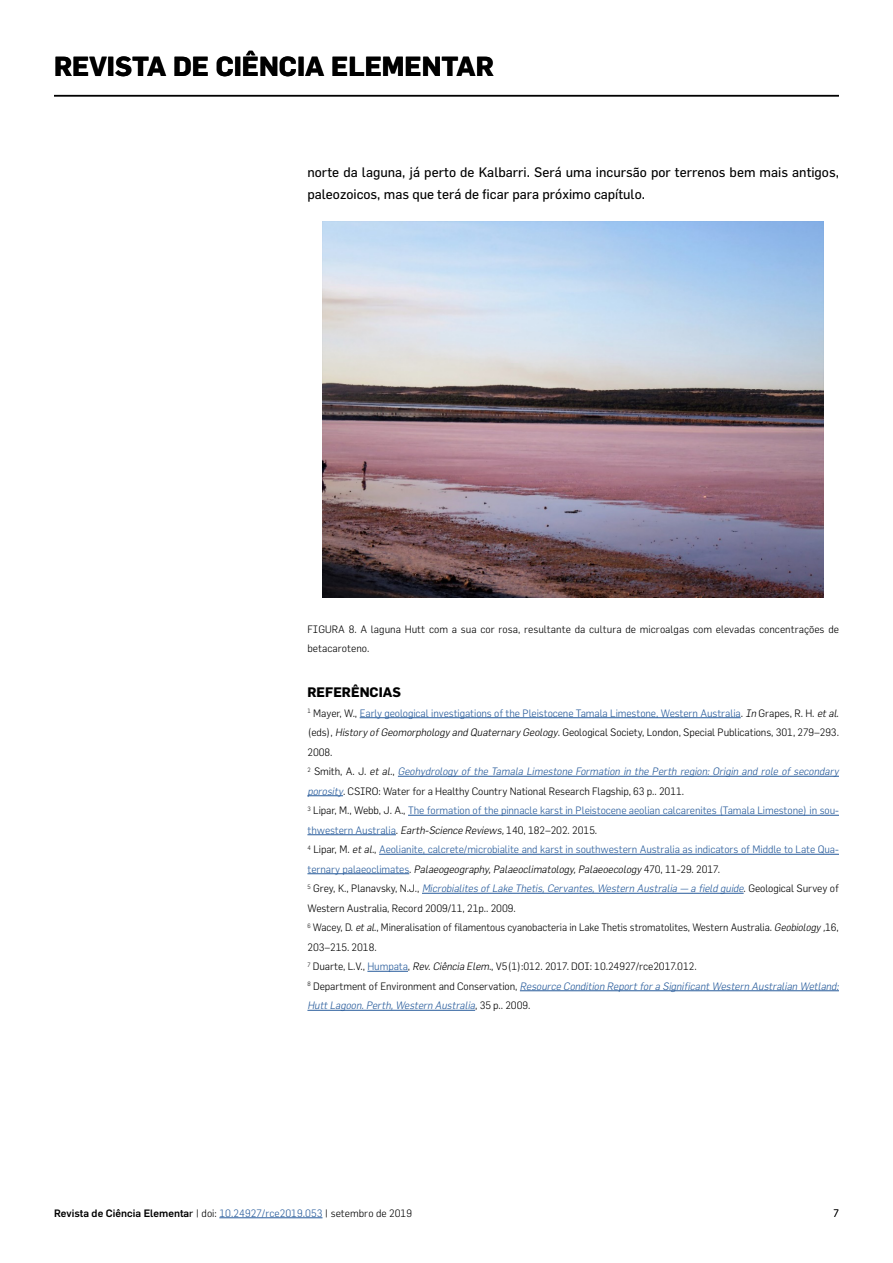
<style>
.page{position:relative;width:893px;height:1263px;background:#fff}
.page>*{position:absolute;margin:0;border:0;box-sizing:border-box;transform-origin:0 0}
.t1{font:700 27px "Flama";color:#000}
.t2{font:13.5px/22.5px "Flama";color:#000}
.t3{font:700 13.5px "Flama";color:#000}
.t4{font:300 10.5px/19.5px "Flama";letter-spacing:-.01em;color:#000}
.t5{font:500 10.5px "Flama";color:#000}
.s1{color:#275b9b}
.s2{font-style:italic}
.s3{font-style:italic;color:#275b9b}
.s4{font-weight:400}
.s5{font-weight:300}
.s6{font-weight:300;color:#275b9b}
</style>
<div class="page">
<hr style="left:54px;top:95px;width:785px;height:1px;background:#000">
<hr style="left:219px;top:1217px;width:103px;height:1px;background:#275b9b">
<hr style="left:360px;top:717px;width:381px;height:1px;background:#275b9b">
<hr style="left:398px;top:776px;width:441px;height:1px;background:#275b9b">
<hr style="left:307px;top:795px;width:36px;height:1px;background:#275b9b">
<hr style="left:408px;top:815px;width:431px;height:1px;background:#275b9b">
<hr style="left:307px;top:834px;width:89px;height:1px;background:#275b9b">
<hr style="left:379px;top:854px;width:460px;height:1px;background:#275b9b">
<hr style="left:307px;top:873px;width:102px;height:1px;background:#275b9b">
<hr style="left:422px;top:893px;width:322px;height:1px;background:#275b9b">
<hr style="left:367px;top:971px;width:41px;height:1px;background:#275b9b">
<hr style="left:520px;top:990px;width:319px;height:1px;background:#275b9b">
<hr style="left:307px;top:1010px;width:168px;height:1px;background:#275b9b">
<img style="left:323px;top:222px;width:501px;height:375px">
<h1 class="t1" style="left:54px;top:50px;width:441px">REVISTA DE CIÊNCIA ELEMENTAR</h1>
<p class="t2" style="left:307px;top:160px;width:533px">norte da laguna, já perto de Kalbarri. Será uma incursão por terrenos bem mais antigos, paleozoicos, mas que terá de ficar para próximo capítulo.</p>
<p class="t4" style="left:307px;top:619px;width:533px">FIGURA 8. A laguna Hutt com a sua cor rosa, resultante da cultura de microalgas com elevadas concentrações de betacaroteno.</p>
<p class="t3" style="left:307px;top:684px;width:95px">REFERÊNCIAS</p>
<p class="t4" style="left:307px;top:703px;width:535px"><sup>1</sup> Mayer, W., <span class="s1">Early geological investigations of the Pleistocene Tamala Limestone, Western Australia</span>. <span class="s2">In</span> Grapes, R. H. <span class="s2">etal</span>. (eds), <span class="s2">History ofGeomorphology and Quaternary Geology</span>. Geological Society, London, Special Publications, 301, 279–293.<br>2008.<br><sup>2</sup> S m i t h , A . J . <span class="s2">et al.</span>, <span class="s3">Geohydrology of the Tamala Limestone Formation in the Perth region: Origin and role of secondary porosity</span>. CSIRO: Water for a Healthy Country National Research Flagship, 63 p.. 2011.<br><sup>3</sup> Lipar, M., Webb, J. A., <span class="s1">The formation of the pinnacle karst in Pleistocene aeolian calcarenites (Tamala Limestone) in sou&shy;thwestern Australia</span>. <span class="s2">Earth-Science Reviews,</span>140, 182–202. 2015.<br><sup>4</sup> Lipar, M. <span class="s2">etal</span>., <span class="s1">Aeolianite, calcrete/microbialite and karst in southwestern Australia as indicators of Middle to Late Qua&shy;t e r n a r y p a l a e o c l i m a t e s</span> . <span class="s2">Palaeogeography,Palaeoclimatology,Palaeoecology</span> 4 7 0 , 1 1 - 2 9 . 2 0 1 7.<br><sup>5</sup> G r ey, K . , P l a n a v s ky, N . J . , <span class="s3">Microbialites ofLake Thetis,Cervantes,Western Australia — a field guide</span>. G e o l o g i c a l S u r v ey o f Western Australia, Record 2009/11, 21p.. 2009.<br><sup>6</sup> Wacey, D. <span class="s2">etal</span>., Mineralisation of filamentous cyanobacteria in Lake Thetis stromatolites, Western Australia. <span class="s2">Geobiology ,</span>16, 203–215. 2018.<br><sup>7</sup> Duarte, L.V., <span class="s1">Humpata</span>, <span class="s2">Rev.Ciência Elem</span>., V5(1):012. 2017. DOI: 10.24927/rce2017.012.<br><sup>8</sup> D e p a rt m e n t o f E n v i r o n m e n t a n d C o n s e r v a t i o n , <span class="s3">Resource Condition Reportfora SignificantWestern Australian Wetland:<br>HuttLagoon.Perth,Western Australia</span>, 3 5 p . . 2 0 0 9 .</p>
<p class="t5" style="left:54px;top:1206px;width:360px">Revista de Ciência Elementa<span class="s4">r</span> <span class="s5">| doi:</span> <span class="s6">10.24927/rce2019.053</span> <span class="s5">| setembro de 2019</span></p>
<p class="t4" style="left:833px;top:1203px;width:7px">7</p>
</div>
